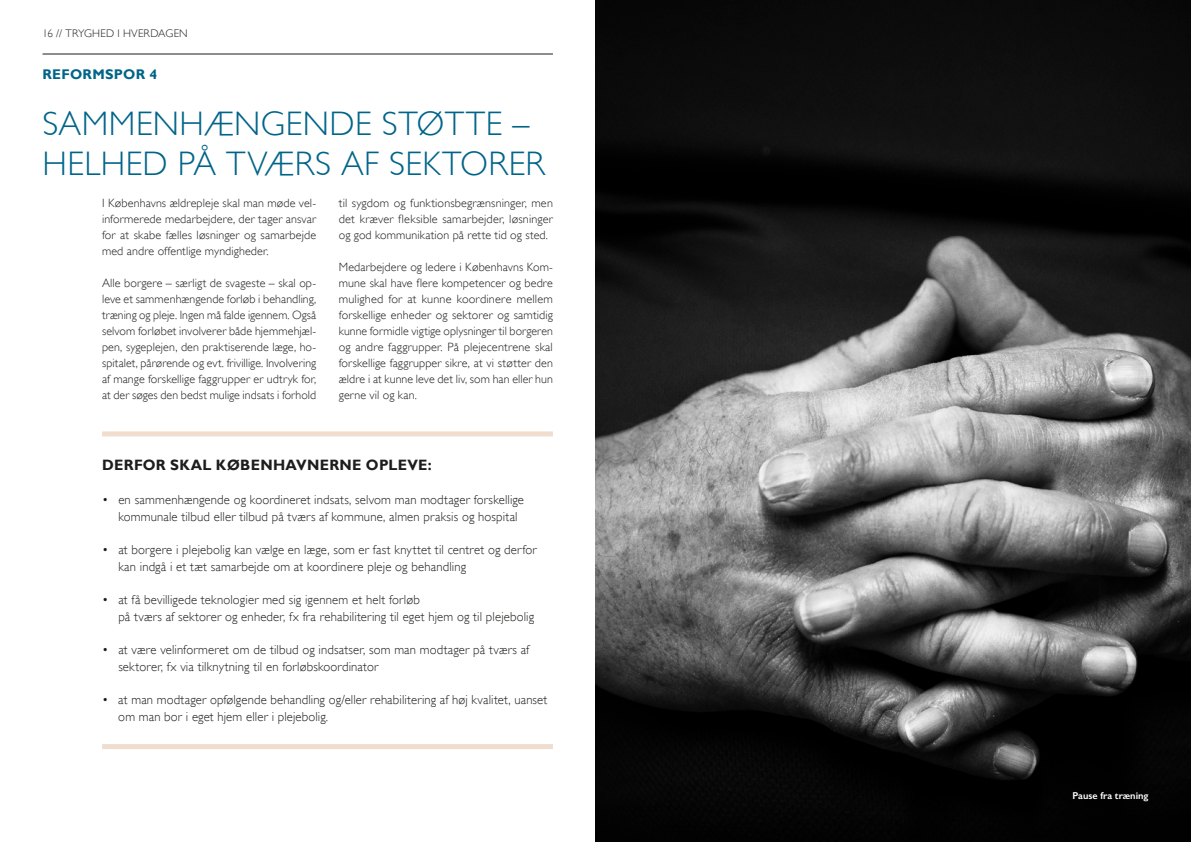
<style>
.page{position:relative;width:1191px;height:842px;background:#fff}
.page>*{position:absolute;margin:0;border:0;box-sizing:border-box;transform-origin:0 0}
.t1{font:300 34px/40px "Gill Sans";letter-spacing:.01em;color:#006489}
.t2{font:700 15px "Gill Sans";letter-spacing:.02em;color:#1d1d1b}
.t3{font:700 14px "Gill Sans";letter-spacing:.02em;color:#006489}
.t4{font:300 13px/16.6px "Gill Sans";letter-spacing:.015em;color:#1d1d1b}
.t5{font:300 12px/16px "Gill Sans";letter-spacing:.01em;color:#1d1d1b;text-align:justify}
.t6{font:300 11px "Gill Sans";letter-spacing:.015em;color:#1d1d1b}
.t7{font:600 10px "Gill Sans";color:#fff}
</style>
<div class="page">
<img style="left:595px;top:0;width:595px;height:842px">
<hr style="left:43px;top:54px;width:510px;height:1px;background:#1d1d1b">
<div style="left:102px;top:431px;width:451px;height:5px;background:#f0ddce"></div>
<div style="left:102px;top:744px;width:451px;height:5px;background:#f0ddce"></div>
<p class="t6" style="left:43px;top:28px;width:147px">16 // TRYGHED I HVERDAGEN</p>
<p class="t3" style="left:43px;top:69px;width:116px">REFORMSPOR 4</p>
<h1 class="t1" style="left:43px;top:107px;width:504px">SAMMENHÆNGENDE STØTTE –<br>HELHED PÅ TVÆRS AF SEKTORER</h1>
<p class="t5" style="left:102px;top:196px;width:216px">I Københavns ældrepleje skal man møde vel&shy;informerede medarbejdere, der tager ansvar for at skabe fælles løsninger og samarbejde med andre offentlige myndigheder.</p>
<p class="t5" style="left:102px;top:276px;width:216px">Alle borgere – særligt de svageste – skal op&shy;leve et sammenhængende forløb i behandling, træning og pleje. Ingen må falde igennem. Også selvom forløbet involverer både hjemmehjæl&shy;pen, sygeplejen, den praktiserende læge, ho&shy;spitalet, pårørende og evt. frivillige. Involvering af mange forskellige faggrupper er udtryk for, at der søges den bedst mulige indsats i forhold</p>
<p class="t5" style="left:339px;top:196px;width:219px;text-align:left">til sygdom og funktionsbegrænsninger, men det-kræver-fleksible-samarbejder,-løsninger&shy;og god kommunikation på rette tid og sted.</p>
<p class="t5" style="left:339px;top:260px;width:219px;text-align:left">Medarbejdere og ledere i Københavns Kom&shy;mune-skal-have-flere-kompetencer-og-bedre&shy;mulighed for at kunne koordinere mellem forskellige enheder og sektorer og samtidig kunne formidle vigtige oplysninger til borgeren og andre faggrupper. På plejecentrene skal forskellige faggrupper sikre, at vi støtter den ældre i at kunne leve det liv, som han eller hun gerne vil og kan.</p>
<p class="t2" style="left:102px;top:459px;width:331px">DERFOR SKAL KØBENHAVNERNE OPLEVE:</p>
<p class="t4" style="left:118px;top:493px;width:407px;text-indent:-16px">• en sammenhængende og koordineret indsats, selvom man modtager forskellige kommunale tilbud eller tilbud på tværs af kommune, almen praksis og hospital</p>
<p class="t4" style="left:118px;top:543px;width:420px;text-indent:-16px">• at borgere i plejebolig kan vælge en læge, som er fast knyttet til centret og derfor kan indgå i et tæt samarbejde om at koor dinere pleje og behandling</p>
<p class="t4" style="left:118px;top:592px;width:417px;text-indent:-16px">• at få bevilligede teknologier med sig igennem et helt forløb<br>på tværs af sektorer og enheder, fx fra rehabilitering til eget hjem og til plejebolig</p>
<p class="t4" style="left:118px;top:642px;width:412px;text-indent:-16px">• at være velinformeret om de tilbud og indsatser, som man modtager på tværs af sektorer, fx via tilknytning til en forløbskoordinator</p>
<p class="t4" style="left:118px;top:692px;width:430px;text-indent:-16px">• at man modtager opfølgende behandling og/eller rehabilitering af høj kvalitet, uanset om man bor i eget hjem eller i plejebolig.</p>
<p class="t7" style="left:1072px;top:792px;width:78px">Pause fra træning</p>
</div>
